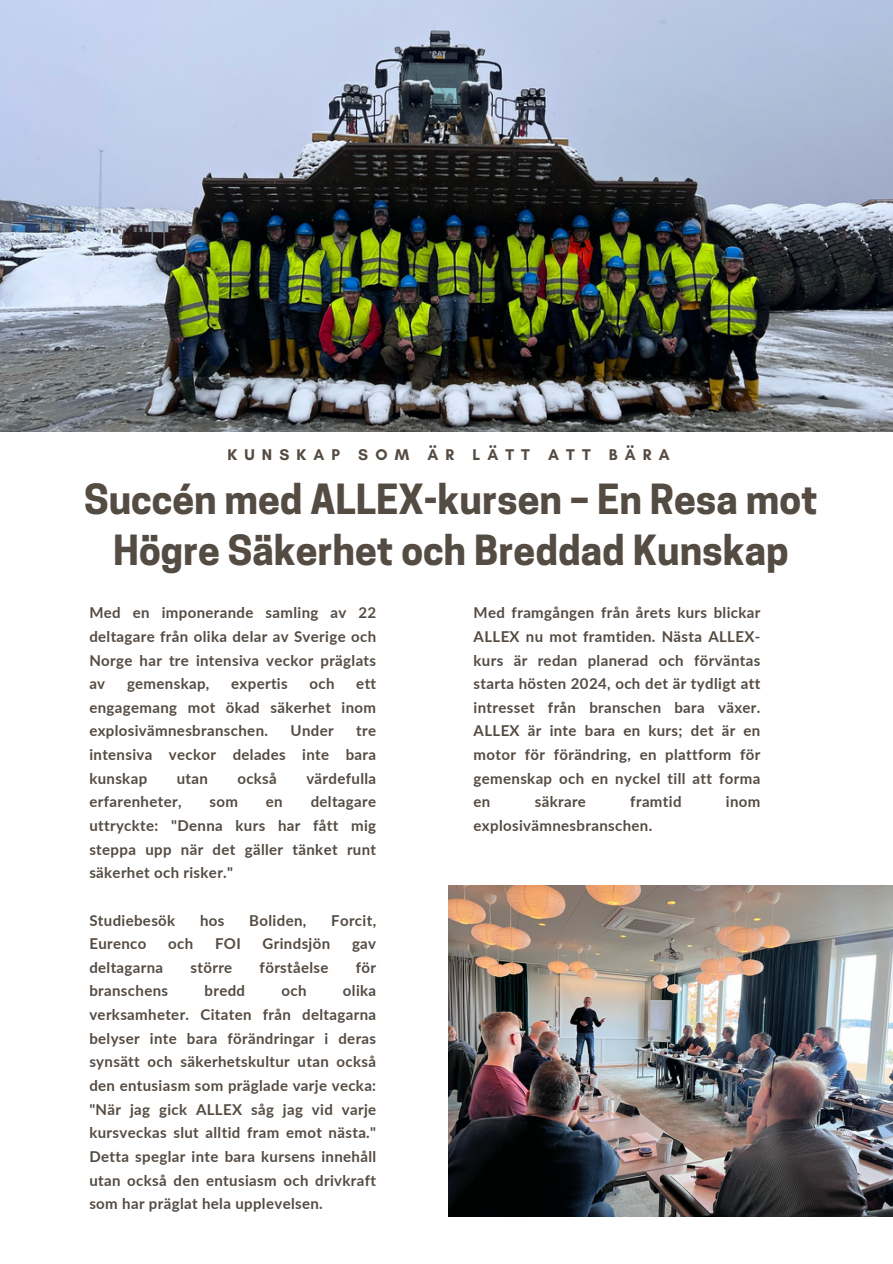
<style>
.page{position:relative;width:893px;height:1264px;background:#fff}
.page>*{position:absolute;margin:0;border:0;box-sizing:border-box;transform-origin:0 0}
.t1{font:700 39px/50.7px "Cooper Hewitt";color:#544b43;text-align:center}
.t2{font:700 15.9px "Glacial Indifference";letter-spacing:.45em;color:#544b43}
.t3{font:700 15px/23.7px "Lato";letter-spacing:.025em;color:#544b43;text-align:justify}
</style>
<div class="page">
<img style="left:0;top:0;width:892px;height:431px">
<img style="left:448px;top:885px;width:444px;height:331px">
<p class="t2" style="left:227px;top:445px;width:443px">KUNSKAP SOM ÄR LÄTT ATT BÄRA</p>
<p class="t1" style="left:84px;top:479px;width:735px">Succén med ALLEX-kursen – En Resa mot<br>Högre Säkerhet och Breddad Kunskap</p>
<p class="t3" style="left:89px;top:600px;width:288px">Med en imponerande samling av 22 deltagare från olika delar av Sverige och Norge har tre intensiva veckor präglats av</p>
<p class="t3" style="left:127px;top:671px;width:84px">gemenskap,</p>
<p class="t3" style="left:231px;top:671px;width:58px">expertis</p>
<p class="t3" style="left:309px;top:671px;width:27px">och</p>
<p class="t3" style="left:89px;top:671px;width:288px;text-indent:267px">ett engagemang mot ökad säkerhet inom explosivämnesbranschen.</p>
<p class="t3" style="left:290px;top:718px;width:45px">Under</p>
<p class="t3" style="left:89px;top:718px;width:288px;text-indent:267px">tre intensiva veckor delades inte bara kunskap</p>
<p class="t3" style="left:177px;top:766px;width:33px">utan</p>
<p class="t3" style="left:237px;top:766px;width:41px">också</p>
<p class="t3" style="left:306px;top:766px;width:71px">värdefulla</p>
<p class="t3" style="left:89px;top:789px;width:94px">erfarenheter,</p>
<p class="t3" style="left:209px;top:789px;width:30px">som</p>
<p class="t3" style="left:266px;top:789px;width:18px">en</p>
<p class="t3" style="left:89px;top:789px;width:288px;text-indent:221px">deltagare uttryckte: "Denna kurs har fått mig steppa upp när det gäller tänket runt säkerhet och risker."</p>
<p class="t3" style="left:89px;top:907px;width:87px">Studiebesök</p>
<p class="t3" style="left:200px;top:907px;width:26px">hos</p>
<p class="t3" style="left:249px;top:907px;width:59px">Boliden,</p>
<p class="t3" style="left:331px;top:907px;width:46px">Forcit,</p>
<p class="t3" style="left:89px;top:931px;width:59px">Eurenco</p>
<p class="t3" style="left:168px;top:931px;width:27px">och</p>
<p class="t3" style="left:215px;top:931px;width:27px">FOI</p>
<p class="t3" style="left:262px;top:931px;width:69px">Grindsjön</p>
<p class="t3" style="left:352px;top:931px;width:26px">gav</p>
<p class="t3" style="left:89px;top:955px;width:75px">deltagarna</p>
<p class="t3" style="left:190px;top:955px;width:43px">större</p>
<p class="t3" style="left:259px;top:955px;width:70px">förståelse</p>
<p class="t3" style="left:356px;top:955px;width:22px">för</p>
<p class="t3" style="left:89px;top:978px;width:80px">branschens</p>
<p class="t3" style="left:204px;top:978px;width:42px">bredd</p>
<p class="t3" style="left:281px;top:978px;width:27px">och</p>
<p class="t3" style="left:89px;top:978px;width:288px;text-indent:253px">olika verksamheter. Citaten från deltagarna belyser inte bara förändringar i deras synsätt och säkerhetskultur utan också den entusiasm som präglade varje vecka: "När jag gick ALLEX såg jag vid varje kursveckas slut alltid fram emot nästa." Detta speglar inte bara kursens innehåll utan också den entusiasm och drivkraft som har präglat hela upplevelsen.</p>
<p class="t3" style="left:473px;top:600px;width:288px">Med framgången från årets kurs blickar ALLEX nu mot framtiden. Nästa ALLEX&shy;kurs är redan planerad och förväntas starta hösten 2024, och det är tydligt att intresset från branschen bara växer.<br>ALLEX är inte bara en kurs; det är en motor för förändring, en plattform för gemenskap och en nyckel till att forma en</p>
<p class="t3" style="left:534px;top:789px;width:53px">säkrare</p>
<p class="t3" style="left:630px;top:789px;width:53px">framtid</p>
<p class="t3" style="left:725px;top:789px;width:36px">inom</p>
<p class="t3" style="left:473px;top:813px;width:180px">explosivämnesbranschen.</p>
</div>
